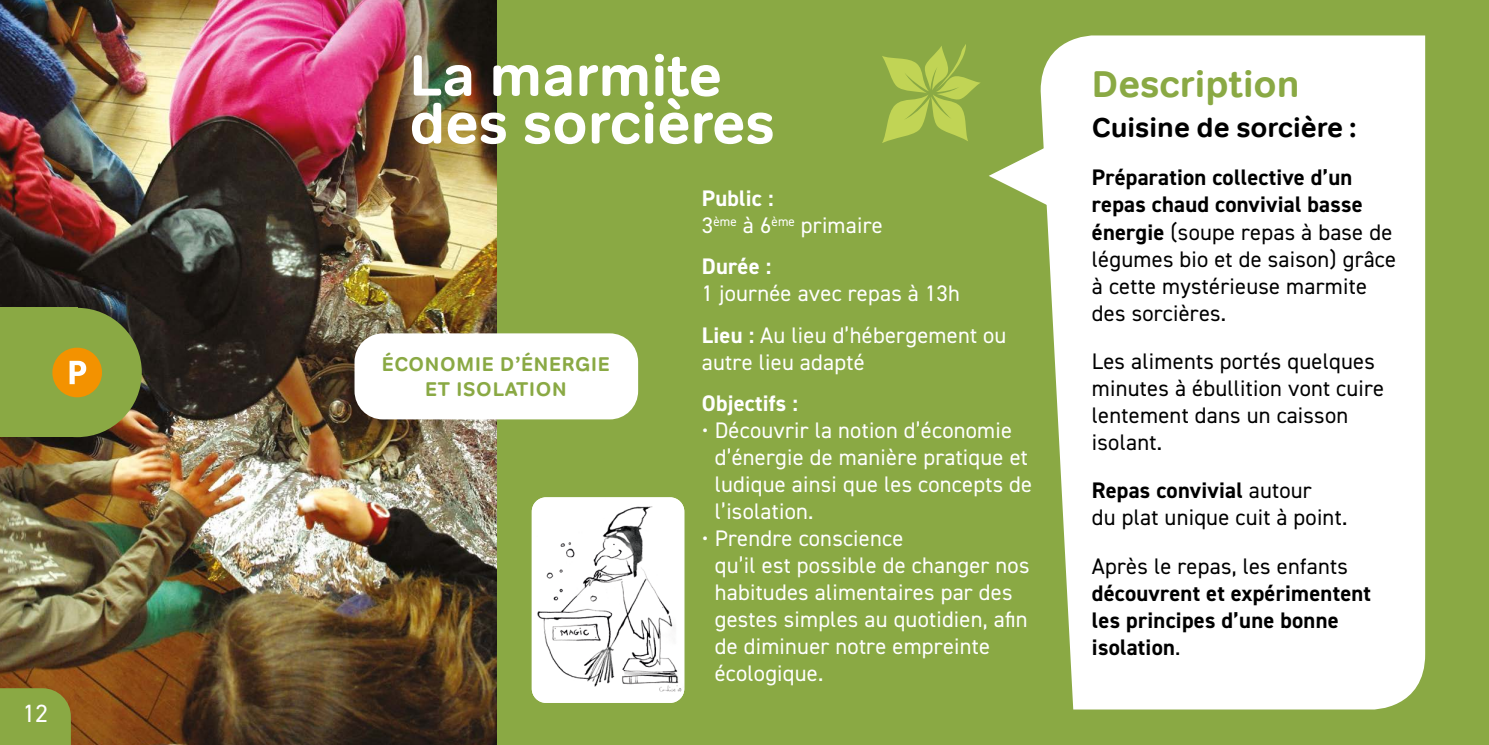
<style>
.page{position:relative;width:1489px;height:745px;background:#fff}
.page>*{position:absolute;margin:0;border:0;box-sizing:border-box;transform-origin:0 0}
.t1{font:700 57.5px/47.5px "Tondo";color:#fff}
.t2{font:700 37.5px "Tondo";color:#8aa944}
.t3{font:700 27.5px "Tondo";color:#000}
.t4{font:25px "DIN2014";color:#fff}
.t5{font:22.5px/27px "DIN2014";letter-spacing:.01em;color:#fff}
.t6{font:22.5px/27px "DIN2014";letter-spacing:.01em;color:#000}
.t7{font:700 22.5px/27px "DIN2014";letter-spacing:.01em;color:#000}
.t8{font:700 22.5px "DIN2014";letter-spacing:.01em;color:#fff}
.t9{font:700 20px/25px "Tondo";letter-spacing:.04em;color:#8aa944;text-align:center}
.s1{font-weight:700}
.s2{font-weight:400}
</style>
<div class="page">
<div style="left:0;top:0;width:1488px;height:744px;background:#8aa944"></div>
<svg style="left:1040px;top:35px;width:384px;height:674px;background:#eef2e4"></svg>
<svg style="left:989px;top:138px;width:75px;height:75px"></svg>
<img style="left:531px;top:497px;width:153px;height:205px">
<img style="left:0;top:0;width:496px;height:744px">
<div style="left:0;top:307px;width:77px;height:130px;background:#8aa944"></div>
<div style="left:13px;top:307px;width:129px;height:130px;background:#8aa944;border-radius:50%"></div>
<div style="left:52px;top:347px;width:50px;height:50px;background:#f39200;border-radius:50%"></div>
<svg style="left:70px;top:360px;width:16px;height:24px"></svg>
<svg style="left:882px;top:44px;width:98px;height:99px"></svg>
<svg style="left:0;top:687px;width:71px;height:57px"></svg>
<div style="left:354px;top:333px;width:284px;height:86px;background:#fff;border-radius:28px"></div>
<p class="t4" style="left:23px;top:697px;width:26px">12</p>
<h1 class="t1" style="left:409px;top:52px;width:367px">La marmite des sorcières</h1>
<p class="t9" style="left:382px;top:351px;width:229px">ÉCONOMIE D’ÉNERGIE<br>ET ISOLATION</p>
<p class="t5" style="left:702px;top:184px;width:182px"><span class="s1">Public :<br></span>3<sup>ème</sup> à 6<sup>ème</sup> primaire</p>
<p class="t8" style="left:702px;top:251px;width:71px">Durée :</p>
<p class="t5" style="left:702px;top:272px;width:306px;line-height:41.2px">1 journée avec repas à 13h<br><span class="s1">Lieu :</span> Au lieu d’hébergement ou</p>
<p class="t5" style="left:702px;top:347px;width:164px">autre lieu adapté</p>
<p class="t8" style="left:702px;top:388px;width:98px">Objectifs :</p>
<p class="t5" style="left:714px;top:416px;width:319px;text-indent:-13px">• Découvrir la notion d’économie d’énergie de manière pratique et ludique ainsi que les concepts de l’isolation.</p>
<p class="t5" style="left:714px;top:524px;width:316px;text-indent:-13px">• Prendre conscience<br>qu’il est possible de changer nos habitudes alimentaires par des gestes simples au quotidien, afin de diminuer notre empreinte écologique.</p>
<h2 class="t2" style="left:1091px;top:61px;width:209px">Description</h2>
<p class="t3" style="left:1091px;top:110px;width:266px">Cuisine de sorcière :</p>
<p class="t6" style="left:1091px;top:164px;width:306px"><span class="s1">Préparation collective d’un repas chaud convivial basse énergie</span> (soupe repas à base de légumes bio et de saison) grâce à cette mystérieuse marmite des sorcières.</p>
<p class="t6" style="left:1091px;top:347px;width:294px">Les aliments portés quelques minutes à ébullition vont cuire lentement dans un caisson isolant.</p>
<p class="t6" style="left:1091px;top:476px;width:257px"><span class="s1">Repas convivial</span> autour<br>du plat unique cuit à point.</p>
<p class="t6" style="left:1091px;top:551px;width:257px">Après le repas, les enfants</p>
<p class="t7" style="left:1091px;top:579px;width:280px">découvrent et expérimentent les principes d’une bonne isolation<span class="s2">.</span></p>
</div>
